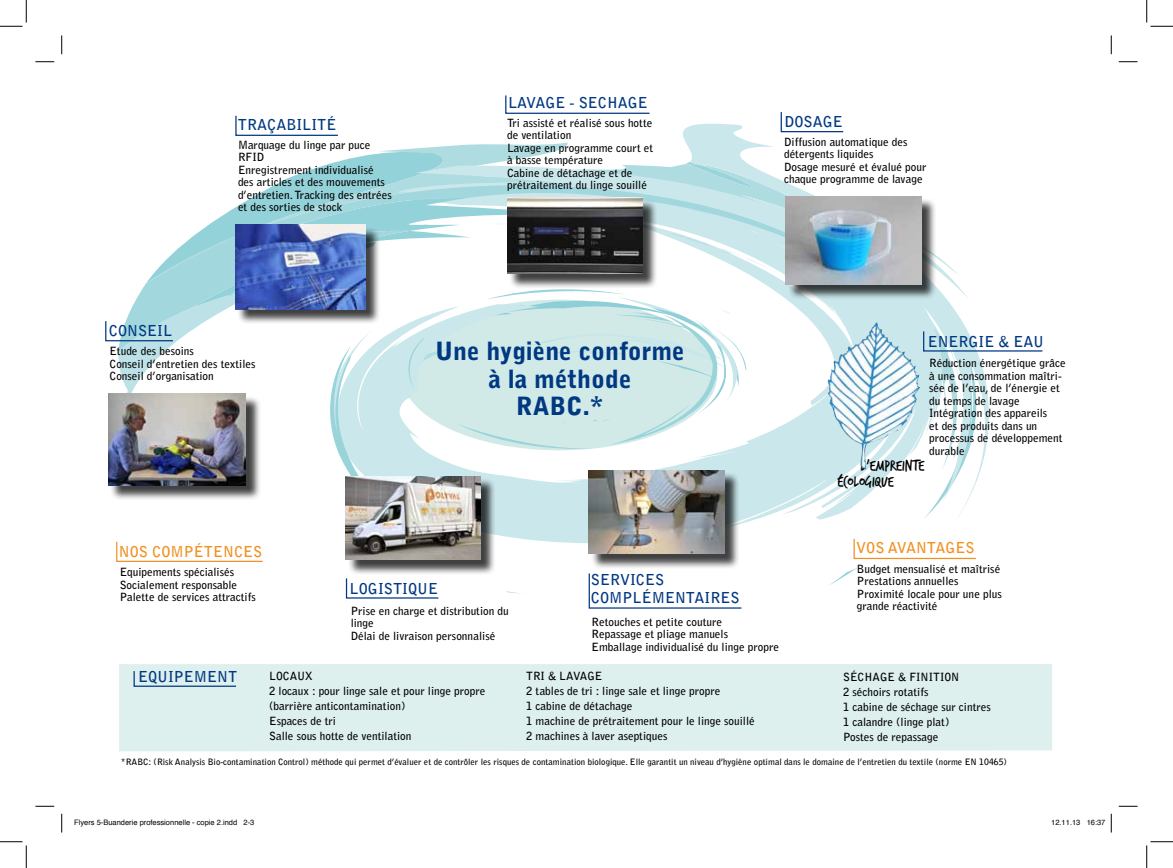
<style>
.page{position:relative;width:1173px;height:868px;background:#fff}
.page>*{position:absolute;margin:0;border:0;box-sizing:border-box;transform-origin:0 0}
.t1{font:900 25px/27.5px "Bell Gothic Std";color:#003882;text-align:center}
.t2{font:16.25px/16.2px "Trash Hand";color:#000}
.t3{font:700 15px/18px "Bell Gothic Std";color:#003882}
.t4{font:700 15px "Bell Gothic Std";color:#f19123}
.t5{font:700 11.25px/12.5px "Bell Gothic Std";color:#000}
.t6{font:700 8.75px "Bell Gothic Std";color:#000}
.t7{font:7.5px "Helvetica";color:#000}
</style>
<div class="page">
<svg style="left:505px;top:591px;width:37px;height:3px"></svg>
<svg style="left:829px;top:568px;width:28px;height:18px"></svg>
<svg style="left:683px;top:124px;width:285px;height:206px"></svg>
<svg style="left:345px;top:165px;width:597px;height:378px"></svg>
<svg style="left:868px;top:216px;width:76px;height:234px;fill:#cae7eb"></svg>
<div style="left:119px;top:664px;width:932px;height:87px;background:#def0ee"></div>
<div style="left:787px;top:198px;width:149px;height:102px;background:#000;opacity:.75"></div>
<img style="left:868px;top:196px;width:52px;height:88px">
<div style="left:590px;top:472px;width:149px;height:97px;background:#000;opacity:.75"></div>
<img style="left:589px;top:524px;width:135px;height:29px">
<svg style="left:235px;top:115px;width:103px;height:21px"></svg>
<svg style="left:505px;top:95px;width:145px;height:19px"></svg>
<svg style="left:779px;top:112px;width:65px;height:21px"></svg>
<svg style="left:852px;top:537px;width:124px;height:22px"></svg>
<svg style="left:588px;top:573px;width:154px;height:36px"></svg>
<svg style="left:345px;top:578px;width:94px;height:21px"></svg>
<svg style="left:116px;top:541px;width:147px;height:21px"></svg>
<svg style="left:105px;top:148px;width:763px;height:376px"></svg>
<svg style="left:922px;top:330px;width:121px;height:189px"></svg>
<svg style="left:133px;top:669px;width:104px;height:18px;background:#cce1e5"></svg>
<div style="left:347px;top:478px;width:149px;height:97px;background:#000;opacity:.75"></div>
<img style="left:346px;top:476px;width:134px;height:83px">
<img style="left:837px;top:322px;width:39px;height:39px">
<svg style="left:35px;top:61px;width:19px;height:1px"></svg>
<svg style="left:1118px;top:61px;width:19px;height:1px"></svg>
<svg style="left:35px;top:805px;width:19px;height:2px"></svg>
<svg style="left:1118px;top:805px;width:19px;height:2px"></svg>
<svg style="left:61px;top:35px;width:1px;height:19px"></svg>
<svg style="left:61px;top:813px;width:1px;height:19px"></svg>
<svg style="left:1110px;top:35px;width:1px;height:19px"></svg>
<svg style="left:0;top:0;width:27px;height:27px"></svg>
<svg style="left:0;top:841px;width:27px;height:26px"></svg>
<svg style="left:1146px;top:0;width:26px;height:27px"></svg>
<svg style="left:1146px;top:841px;width:26px;height:26px"></svg>
<svg style="left:1110px;top:813px;width:1px;height:19px"></svg>
<h3 class="t3" style="left:508px;top:94px;width:141px">LAVAGE - SECHAGE</h3>
<h3 class="t3" style="left:109px;top:321px;width:65px">CONSEIL</h3>
<h3 class="t3" style="left:238px;top:116px;width:100px">TRAÇABILITÉ</h3>
<p class="t5" style="left:507px;top:116px;width:148px">Tri assisté et réalisé sous hotte de ventilation<br>Lavage en programme court et à basse température<br>Cabine de détachage et de prétraitement du linge souillé</p>
<p class="t5" style="left:238px;top:138px;width:155px">Marquage du linge par puce<br>RFID<br>Enregistrement individualisé des articles et des mouvements d’entretien. Tracking des entrées et des sorties de stock</p>
<p class="t5" style="left:109px;top:345px;width:147px">Etude des besoins<br>Conseil d’entretien des textiles<br>Conseil d’organisation</p>
<h3 class="t4" style="left:119px;top:542px;width:145px">NOS COMPÉTENCES</h3>
<h1 class="t1" style="left:435px;top:338px;width:251px">Une hygiène conforme à la méthode<br>RABC.*</h1>
<h3 class="t3" style="left:784px;top:113px;width:60px">DOSAGE</h3>
<p class="t5" style="left:784px;top:135px;width:144px">Diffusion automatique des détergents liquides<br>Dosage mesuré et évalué pour chaque programme de lavage</p>
<h3 class="t3" style="left:927px;top:332px;width:118px">ENERGIE &amp; EAU</h3>
<p class="t5" style="left:929px;top:357px;width:138px">Réduction énergétique grâce à une consommation maîtri&shy;sée de l’eau, de l’énergie et du temps de lavage<br>Intégration des appareils<br>et des produits dans un processus de développement durable</p>
<h2 class="t2" style="left:837px;top:458px;width:88px;text-indent:23px">L’EMPREINTE<br>ÉCOLOGIQUE</h2>
<h3 class="t4" style="left:856px;top:539px;width:120px">VOS AVANTAGES</h3>
<p class="t5" style="left:120px;top:566px;width:138px">Equipements spécialisés<br>Socialement responsable<br>Palette de services attractifs</p>
<h3 class="t3" style="left:138px;top:667px;width:101px">EQUIPEMENT</h3>
<h3 class="t3" style="left:349px;top:579px;width:90px">LOGISTIQUE</h3>
<p class="t5" style="left:350px;top:604px;width:159px">Prise en charge et distribution du linge<br>Délai de livraison personnalisé</p>
<h3 class="t3" style="left:591px;top:570px;width:150px">SERVICES<br>COMPLÉMENTAIRES</h3>
<p class="t5" style="left:591px;top:615px;width:189px">Retouches et petite couture<br>Repassage et pliage manuels<br>Emballage individualisé du linge propre</p>
<p class="t5" style="left:856px;top:562px;width:146px">Budget mensualisé et maîtrisé<br>Prestations annuelles<br>Proximité locale pour une plus grande réactivité</p>
<p class="t5" style="left:269px;top:668px;width:218px;line-height:15px">LOCAUX<br>2 locaux : pour linge sale et pour linge propre (barrière anticontamination)<br>Espaces de tri<br>Salle sous hotte de ventilation</p>
<p class="t5" style="left:526px;top:668px;width:230px;line-height:15px">TRI &amp; LAVAGE<br>2 tables de tri : linge sale et linge propre<br>1 cabine de détachage<br>1 machine de prétraitement pour le linge souillé<br>2 machines à laver aseptiques</p>
<p class="t5" style="left:843px;top:669px;width:149px;line-height:15px">SÉCHAGE &amp; FINITION<br>2 séchoirs rotatifs<br>1 cabine de séchage sur cintres<br>1 calandre (linge plat)<br>Postes de repassage</p>
<p class="t6" style="left:121px;top:756px;width:887px">*RABC: (Risk Analysis Bio-contamination Control) méthode qui permet d’évaluer et de contrôler les risques de contamination biologique. Elle garantit un niveau d’hygiène optimal dans le domaine de l’entretien du textile (norme EN 10465)</p>
<p class="t7" style="left:74px;top:816px;width:182px">Flyers 5-Buanderie professionnelle - copie 2.indd 2-3</p>
<p class="t7" style="left:1051px;top:816px;width:56px">12.11.13 16:37</p>
</div>
